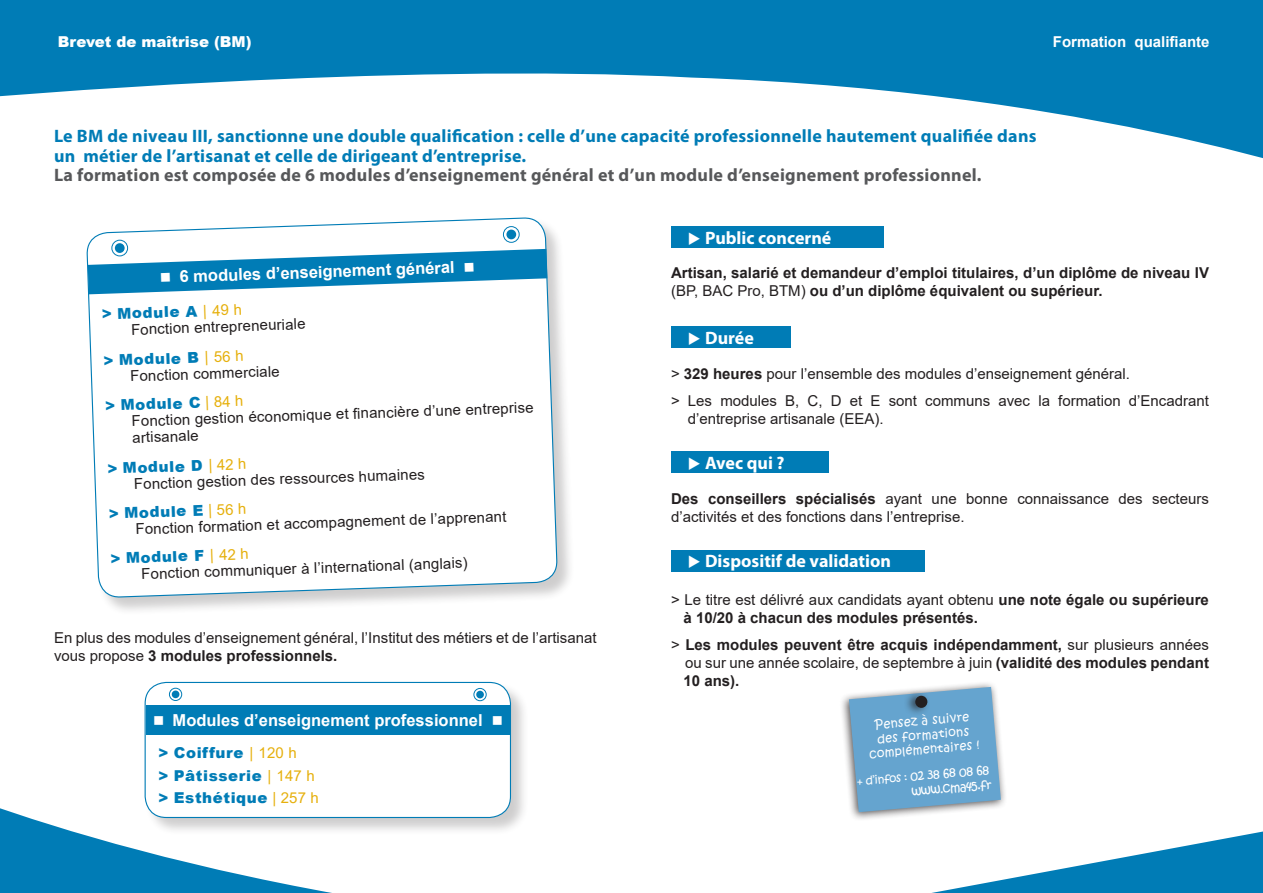
<style>
.page{position:relative;width:1263px;height:893px;background:#fff}
.page>*{position:absolute;margin:0;border:0;box-sizing:border-box;transform-origin:0 0}
.t1{font:700 18px/19.5px "Myriad Pro";letter-spacing:.015em;color:#007cb6}
.t2{font:700 18px "Myriad Pro";letter-spacing:.015em;color:#57585a}
.texte{font:700 18px "Myriad Pro";color:#fff}
.texte-2{font:700 16.5px "Arial";color:#fff}
.texte-3{font:15px/18px "Arial";color:#231f20}
.t3{font:700 15px/18px "Arial";color:#231f20}
.texte-4{font:900 15px "Arial";letter-spacing:.04em;color:#007cb6}
.texte-5{font:900 15px "Arial";color:#fff}
.texte-6{font:700 15px "Arial";color:#fff}
.t4{font:12.75px/15.3px "Kristen ITC";color:#fff;text-align:right}
.t5{font:12px/14.4px "Kristen ITC";color:#fff;text-align:center}
.s1{font-weight:400;color:#e6b00d}
.s2{font-weight:700}
.s3{font-weight:400}
.s4{font-size:11.25px}
</style>
<div class="page">
<div style="left:671px;top:226px;width:213px;height:22px;background:#007cb6"></div>
<div style="left:671px;top:452px;width:157px;height:21px;background:#007cb6"></div>
<div style="left:671px;top:550px;width:254px;height:21px;background:#007cb6"></div>
<div style="left:671px;top:327px;width:119px;height:21px;background:#007cb6"></div>
<svg style="left:0;top:774px;width:332px;height:119px"></svg>
<svg style="left:0;top:0;width:1263px;height:158px;fill:#007cb6"></svg>
<div style="left:86px;top:217px;width:489px;height:398px;background:#231f20;opacity:.22"></div>
<svg style="left:86px;top:217px;width:471px;height:398px"></svg>
<svg style="left:88px;top:249px;width:459px;height:45px"></svg>
<div style="left:506px;top:230px;width:10px;height:9px;background:#007cb6;border-radius:50%"></div>
<div style="left:503px;top:226px;width:16px;height:17px;border:1px solid #007cb6;border-radius:50%"></div>
<div style="left:115px;top:243px;width:10px;height:10px;background:#007cb6;border-radius:50%"></div>
<div style="left:112px;top:240px;width:16px;height:16px;border:1px solid #007cb6;border-radius:50%"></div>
<div style="left:145px;top:682px;width:384px;height:154px;background:#231f20;opacity:.22"></div>
<div style="left:145px;top:682px;width:365px;height:135px;background:#fff;border-radius:21px"></div>
<div style="left:145px;top:682px;width:366px;height:136px;border:1px solid #007cb6;border-radius:21px"></div>
<div style="left:146px;top:705px;width:364px;height:30px;background:#007cb6"></div>
<div style="left:172px;top:690px;width:7px;height:8px;background:#007cb6;border-radius:50%"></div>
<div style="left:169px;top:688px;width:13px;height:13px;border:1px solid #007cb6;border-radius:50%"></div>
<div style="left:474px;top:688px;width:12px;height:13px;border:1px solid #007cb6;border-radius:50%"></div>
<div style="left:476px;top:691px;width:8px;height:7px;background:#007cb6;border-radius:50%"></div>
<div style="left:839px;top:681px;width:168px;height:141px;background:#231f20;opacity:.75"></div>
<svg style="left:849px;top:687px;width:152px;height:125px;background:#75aacf"></svg>
<div style="left:903px;top:689px;width:28px;height:28px;background:#231f20;opacity:.75"></div>
<svg style="left:915px;top:695px;width:13px;height:13px"></svg>
<svg style="left:932px;top:831px;width:331px;height:62px"></svg>
<p class="texte-5" style="left:58px;top:31px;width:195px">Brevet de maîtrise (BM)</p>
<p class="texte-6" style="left:1053px;top:31px;width:158px">Formation qualifiante</p>
<p class="t1" style="left:54px;top:126px;width:984px">Le BM de niveau III, sanctionne une double qualification : celle d’une capacité professionnelle hautement qualifiée dans un métier de l’artisanat et celle de dirigeant d’entreprise.</p>
<p class="t2" style="left:54px;top:163px;width:929px">La formation est composée de 6 modules d’enseignement général et d’un module d’enseignement professionnel.</p>
<p class="texte-2" style="left:160px;top:266px;width:316px;rotate:-2deg">■ 6 modules d’enseignement général ■</p>
<p class="texte-4" style="left:102px;top:303px;width:141px;rotate:-2deg">&gt; Module A <span class="s1">| 49 h</span></p>
<p class="texte-3" style="left:131px;top:321px;width:176px;rotate:-2deg">Fonction entrepreneuriale</p>
<p class="texte-4" style="left:103px;top:350px;width:141px;rotate:-2deg">&gt; Module B <span class="s1">| 56 h</span></p>
<p class="texte-3" style="left:130px;top:367px;width:151px;rotate:-2deg">Fonction commerciale</p>
<p class="texte-4" style="left:105px;top:395px;width:140px;rotate:-2deg">&gt; Module C <span class="s1">| 84 h</span></p>
<p class="texte-3" style="left:132px;top:413px;width:403px;line-height:16.5px;rotate:-2deg">Fonction gestion économique et fi nancière d’une entreprise artisanale</p>
<p class="texte-4" style="left:107px;top:458px;width:141px;rotate:-2deg">&gt; Module D <span class="s1">| 42 h</span></p>
<p class="texte-3" style="left:134px;top:475px;width:292px;rotate:-2deg">Fonction gestion des ressources humaines</p>
<p class="texte-4" style="left:109px;top:503px;width:139px;rotate:-2deg">&gt; Module E <span class="s1">| 56 h</span></p>
<p class="texte-3" style="left:135px;top:520px;width:373px;rotate:-2deg">Fonction formation et accompagnement de l’apprenant</p>
<p class="texte-4" style="left:110px;top:548px;width:140px;rotate:-2deg">&gt; Module F <span class="s1">| 42 h</span></p>
<p class="texte-3" style="left:141px;top:565px;width:328px;rotate:-2deg">Fonction communiquer à l’international (anglais)</p>
<p class="texte-3" style="left:54px;top:629px;width:544px">En plus des modules d’enseignement général, l’Institut des métiers et de l’artisanat vous propose <span class="s2">3 modules professionnels.</span></p>
<p class="texte-2" style="left:153px;top:709px;width:351px">■ Modules d’enseignement professionnel ■</p>
<p class="texte-4" style="left:159px;top:742px;width:140px">&gt; Coiffure <span class="s1">| 120 h</span></p>
<p class="texte-4" style="left:159px;top:765px;width:158px">&gt; Pâtisserie <span class="s1">| 147 h</span></p>
<p class="texte-4" style="left:159px;top:787px;width:162px">&gt; Esthétique <span class="s1">| 257 h</span></p>
<p class="texte" style="left:688px;top:226px;width:145px">◆ Public concerné</p>
<p class="t3" style="left:671px;top:264px;width:539px">Artisan, salarié et demandeur d’emploi titulaires, d’un diplôme de niveau IV <span class="s3">(BP, BAC Pro, BTM)</span> ou d’un diplôme équivalent ou supérieur.</p>
<p class="texte" style="left:688px;top:326px;width:68px">◆ Durée</p>
<p class="texte-3" style="left:671px;top:364px;width:460px">&gt; <span class="s2">329 heures</span> pour l’ensemble des modules d’enseignement général.</p>
<p class="texte-3" style="left:688px;top:391px;width:523px;text-indent:-17px">&gt; Les modules B, C, D et E sont communs avec la formation d’Encadrant d’entreprise artisanale (EEA).</p>
<p class="texte" style="left:688px;top:451px;width:98px">◆ Avec qui ?</p>
<p class="texte-3" style="left:671px;top:489px;width:539px"><span class="s2">Des conseillers spécialisés</span> ayant une bonne connaissance des secteurs d’activités et des fonctions dans l’entreprise.</p>
<p class="texte" style="left:688px;top:549px;width:205px">◆ Dispositif de validation</p>
<p class="t3" style="left:683px;top:591px;width:527px;text-indent:-13px"><span class="s3">&gt; Le titre est délivré aux candidats ayant obtenu</span> une note égale ou supérieure à 10/20 à chacun des modules présentés.</p>
<p class="t3" style="left:683px;top:636px;width:527px;text-align:justify;text-indent:-13px"><span class="s3">&gt;</span> Les modules peuvent être acquis indépendamment, <span class="s3">sur plusieurs années ou sur une année scolaire, de septembre à juin</span> (validité des modules pendant 10 ans).</p>
<p class="t5" style="left:866px;top:719px;width:112px;rotate:-5deg">Pensez à suivre des formations complémentaires !</p>
<p class="t4" style="left:856px;top:773px;width:136px;rotate:-5deg"><span class="s4">+ d’infos :</span> 02 38 68 08 68 www.cma45.fr</p>
</div>
